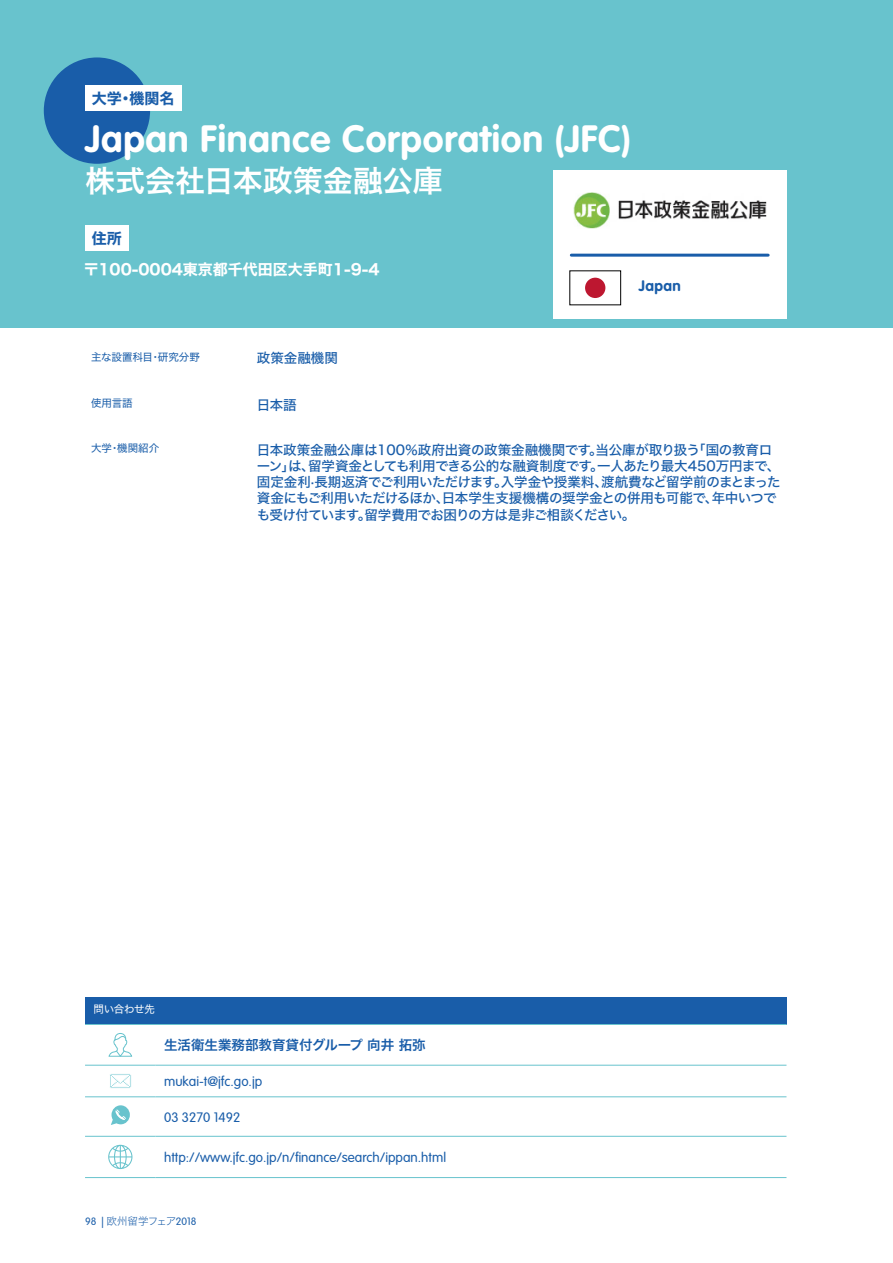
<style>
.page{position:relative;width:893px;height:1263px;background:#fff}
.page>*{position:absolute;margin:0;border:0;box-sizing:border-box;transform-origin:0 0}
.t1{font:700 37.5px "VAG Rounded LT Pro";letter-spacing:.02em;color:#fff}
.t2{font:30px "Hiragino Sans W6";color:#fff}
.t3{font:15px "Hiragino Sans W7";color:#fff}
.t4{font:15px "Hiragino Sans W7";color:#195da9}
.t5{font:700 15px "VAG Rounded Std";letter-spacing:.025em;color:#195da9}
.t6{font:13.5px/16.2px "Hiragino Sans W5";letter-spacing:-.025em;color:#195da9}
.t7{font:300 13.5px "VAG Rounded LT Pro";color:#195da9}
.t8{font:13.5px "Hiragino Sans W6";color:#195da9}
.t9{font:10.5px "Hiragino Sans W4";color:#195da9}
.t10{font:300 10.5px "VAG Rounded LT Pro";color:#195da9}
.t11{font:10.5px "Hiragino Sans W4";letter-spacing:-.025em;color:#fff}
.s1{font-family:"Hiragino Sans W2";font-weight:400}
</style>
<div class="page">
<div style="left:0;top:0;width:893px;height:327px;background:#68c3cd"></div>
<div style="left:44px;top:57px;width:106px;height:107px;background:#195da9;border-radius:50%"></div>
<div style="left:85px;top:85px;width:96px;height:26px;background:#fff"></div>
<div style="left:85px;top:225px;width:44px;height:25px;background:#fff"></div>
<div style="left:85px;top:997px;width:701px;height:27px;background:#195da9"></div>
<svg style="left:85px;top:1056px;width:701px;height:104px"></svg>
<hr style="left:85px;top:1024px;width:71px;height:1px;background:#68c3cd">
<hr style="left:156px;top:1024px;width:630px;height:1px;background:#68c3cd">
<hr style="left:85px;top:1177px;width:71px;height:1px;background:#68c3cd">
<hr style="left:156px;top:1177px;width:630px;height:1px;background:#68c3cd">
<hr style="left:85px;top:1065px;width:71px;height:1px;background:#68c3cd">
<hr style="left:156px;top:1065px;width:630px;height:1px;background:#68c3cd">
<hr style="left:85px;top:1096px;width:71px;height:1px;background:#68c3cd">
<hr style="left:156px;top:1096px;width:630px;height:1px;background:#68c3cd">
<hr style="left:85px;top:1136px;width:71px;height:1px;background:#68c3cd">
<hr style="left:156px;top:1136px;width:630px;height:1px;background:#68c3cd">
<svg style="left:108px;top:1033px;width:24px;height:25px"></svg>
<svg style="left:109px;top:1073px;width:23px;height:15px"></svg>
<svg style="left:111px;top:1105px;width:19px;height:20px"></svg>
<svg style="left:108px;top:1145px;width:24px;height:24px"></svg>
<div style="left:553px;top:170px;width:234px;height:149px;background:#fff"></div>
<img style="left:573px;top:192px;width:193px;height:37px">
<hr style="left:571px;top:254px;width:197px;height:3px;background:#195da9">
<div style="left:585px;top:278px;width:20px;height:20px;background:#bd1730;border-radius:50%"></div>
<p class="t4" style="left:92px;top:86px;width:84px">大学・機関名</p>
<h1 class="t1" style="left:85px;top:115px;width:547px">Japan Finance Corporation (JFC)</h1>
<h2 class="t2" style="left:85px;top:153px;width:359px">株式会社日本政策金融公庫</h2>
<p class="t4" style="left:92px;top:226px;width:32px">住所</p>
<p class="t3" style="left:84px;top:258px;width:297px">〒100-0004東京都千代田区大手町1-9-4</p>
<p class="t5" style="left:639px;top:276px;width:43px">Japan</p>
<p class="t9" style="left:91px;top:347px;width:110px">主な設置科目・研究分野</p>
<p class="t6" style="left:257px;top:349px;width:82px">政策金融機関</p>
<p class="t9" style="left:91px;top:394px;width:43px">使用言語</p>
<p class="t6" style="left:257px;top:396px;width:41px">日本語</p>
<p class="t9" style="left:91px;top:439px;width:70px">大学・機関紹介</p>
<p class="t6" style="left:257px;top:441px;width:525px">日本政策金融公庫は100％政府出資の政策金融機関です。当公庫が取り扱う「国の教育ローン」は、留学資金としても利用できる公的な融資制度です。一人あたり最大450万円まで、固定金利·長期返済でご利用いただけます。入学金や授業料、渡航費など留学前のまとまった資金にもご利用いただけるほか、日本学生支援機構の奨学金との併用も可能で、年中いつでも受け付ています。留学費用でお困りの方は是非ご相談ください。</p>
<p class="t11" style="left:94px;top:1000px;width:63px">問い合わせ先</p>
<p class="t8" style="left:164px;top:1033px;width:263px">生活衛生業務部教育貸付グループ向井拓弥</p>
<p class="t7" style="left:164px;top:1073px;width:100px">mukai-t@jfc.go.jp</p>
<p class="t7" style="left:164px;top:1109px;width:78px">03 3270 1492</p>
<p class="t7" style="left:164px;top:1149px;width:283px">http://www.jfc.go.jp/n/finance/search/ippan.html</p>
<p class="t10" style="left:85px;top:1215px;width:113px">98 | <span class="s1">欧州留学フェア</span>2018</p>
</div>
